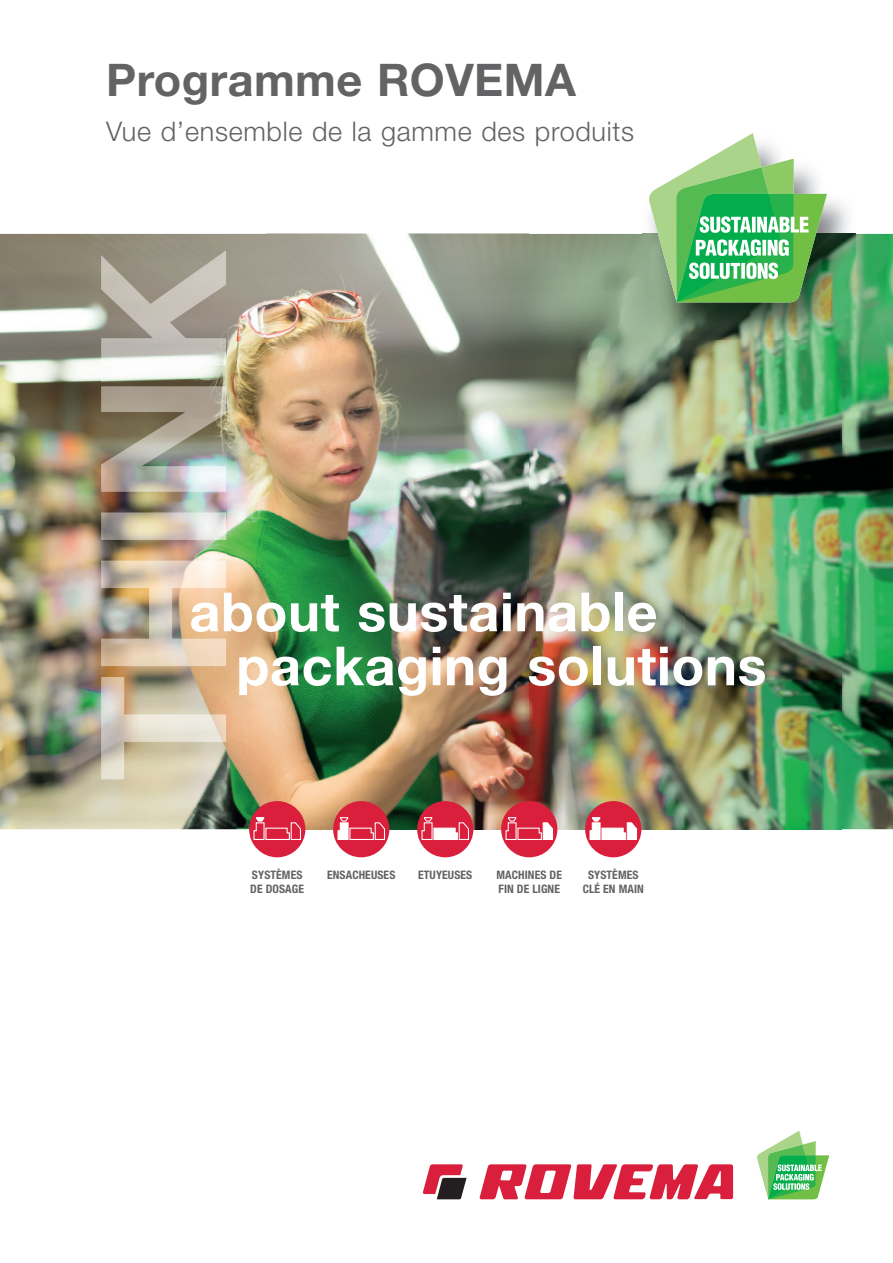
<style>
.page{position:relative;width:893px;height:1263px;background:#fff}
.page>*{position:absolute;margin:0;border:0;box-sizing:border-box;transform-origin:0 0}
.t1{font:700 54px/54px "Helvetica Neue LT Pro";letter-spacing:.01em;color:#fff}
.t2{font:700 45px "Helvetica Neue LT Pro";letter-spacing:.01em;color:#636366}
.t3{font:300 27px "Helvetica Neue LT Pro";letter-spacing:.025em;color:#636366}
.t4{font:700 condensed 11.7px/14.4px "Helvetica Neue";letter-spacing:.01em;color:#636366}
</style>
<div class="page">
<img style="left:0;top:234px;width:267px;height:595px">
<img style="left:267px;top:234px;width:417px;height:595px">
<img style="left:841px;top:234px;width:52px;height:595px">
<img style="left:684px;top:339px;width:157px;height:490px">
<img style="left:642px;top:200px;width:214px;height:139px">
<svg style="left:648px;top:133px;width:179px;height:169px"></svg>
<img style="left:101px;top:250px;width:125px;height:529px">
<div style="left:585px;top:801px;width:56px;height:56px;background:#da1f3d;border-radius:50%"></div>
<svg style="left:589px;top:817px;width:48px;height:23px"></svg>
<div style="left:249px;top:801px;width:56px;height:56px;background:#da1f3d;border-radius:50%"></div>
<svg style="left:253px;top:817px;width:48px;height:23px"></svg>
<div style="left:333px;top:801px;width:56px;height:56px;background:#da1f3d;border-radius:50%"></div>
<svg style="left:337px;top:817px;width:48px;height:23px"></svg>
<div style="left:417px;top:801px;width:56px;height:56px;background:#da1f3d;border-radius:50%"></div>
<svg style="left:421px;top:817px;width:48px;height:23px"></svg>
<div style="left:501px;top:801px;width:56px;height:56px;background:#da1f3d;border-radius:50%"></div>
<svg style="left:505px;top:817px;width:48px;height:23px"></svg>
<svg style="left:757px;top:1131px;width:72px;height:68px"></svg>
<svg style="left:479px;top:1164px;width:254px;height:35px"></svg>
<svg style="left:423px;top:1164px;width:44px;height:35px"></svg>
<h2 class="t2" style="left:106px;top:52px;width:471px">Programme ROVEMA</h2>
<h3 class="t3" style="left:106px;top:115px;width:529px">Vue d’ensemble de la gamme des produits</h3>
<h1 class="t1" style="left:236px;top:584px;width:532px;text-indent:-47px">about sustainable packaging solutions</h1>
<p class="t4" style="left:250px;top:866px;width:55px">SYSTÈMES<br>DE DOSAGE</p>
<p class="t4" style="left:327px;top:866px;width:70px">ENSACHEUSES</p>
<p class="t4" style="left:418px;top:866px;width:56px">ETUYEUSES</p>
<p class="t4" style="left:496px;top:866px;width:67px">MACHINES DE<br>FIN DE LIGNE</p>
<p class="t4" style="left:583px;top:866px;width:63px;text-align:center">SYSTÈMES<br>CLÉ EN MAIN</p>
</div>
